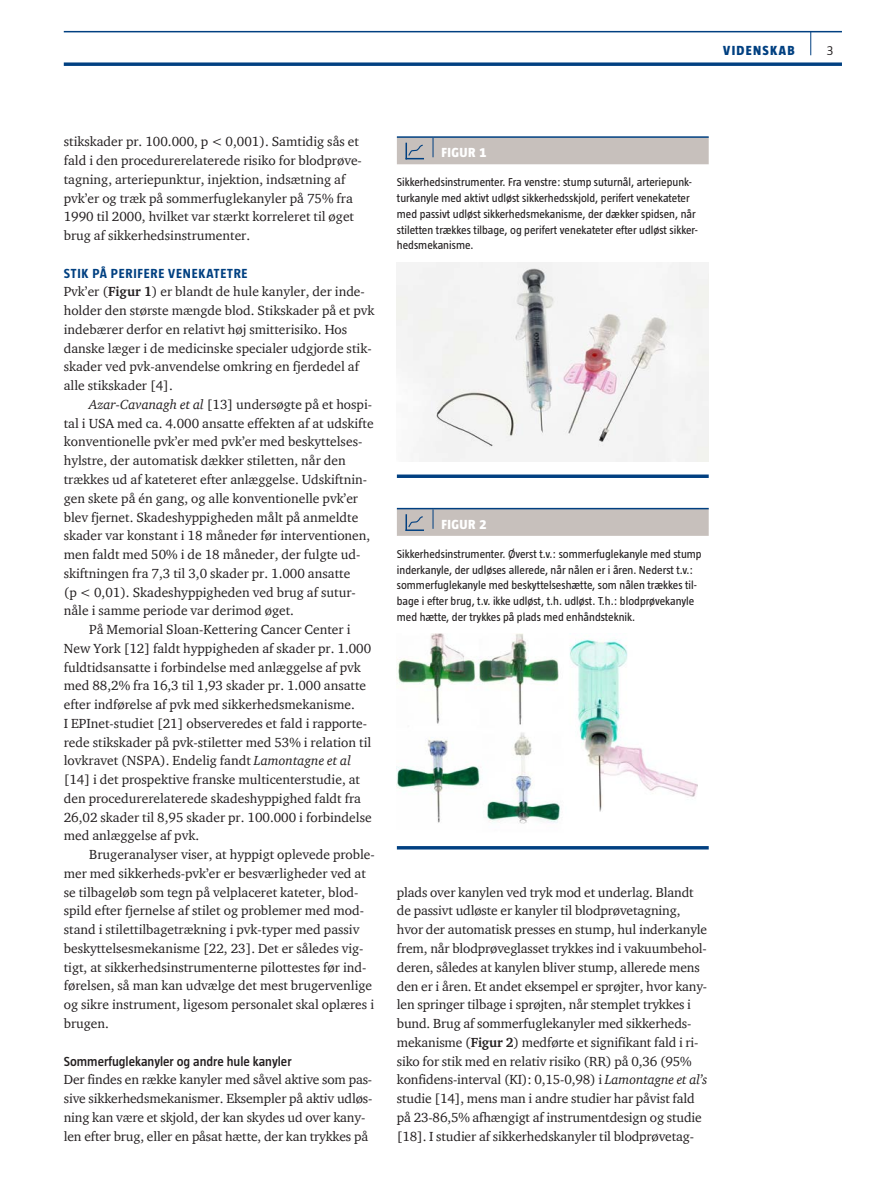
<style>
.page{position:relative;width:893px;height:1191px;background:#fff}
.page>*{position:absolute;margin:0;border:0;box-sizing:border-box;transform-origin:0 0}
.t1{font:13.5px/18.8px "ITC Charter Com";color:#231f20}
.t2{font:600 13.5px "Taz";color:#231f20}
.t3{font:700 13.5px "Taz";letter-spacing:.055em;color:#014081}
.t4{font:800 13.5px "Taz";letter-spacing:.035em;color:#fff}
.t5{font:800 13.5px "Taz";letter-spacing:.095em;color:#014081}
.t6{font:300 13.5px "Taz";color:#231f20}
.t7{font:11.7px/15.8px "Taz";color:#231f20}
.s1{font-weight:700}
.s2{font-style:italic}
</style>
<div class="page">
<hr style="left:64px;top:31px;width:778px;height:1px;background:#014081">
<svg style="left:64px;top:62px;width:778px;height:4px;background:#235991"></svg>
<svg style="left:810px;top:32px;width:1px;height:23px"></svg>
<hr style="left:397px;top:136px;width:36px;height:2px;background:#014081">
<hr style="left:433px;top:136px;width:276px;height:2px;background:#014081">
<div style="left:397px;top:137px;width:312px;height:27px;background:#c7c0bc"></div>
<img style="left:397px;top:262px;width:312px;height:199px">
<svg style="left:397px;top:474px;width:312px;height:4px"></svg>
<svg style="left:397px;top:508px;width:312px;height:28px;background:#bbb8b8"></svg>
<img style="left:397px;top:634px;width:301px;height:190px">
<hr style="left:397px;top:846px;width:312px;height:3px;background:#014081">
<p class="t5" style="left:723px;top:43px;width:73px">VIDENSKAB</p>
<p class="t6" style="left:827px;top:43px;width:8px">3</p>
<p class="t1" style="left:64px;top:132px;width:300px">stikskader pr. 100.000, p &lt; 0,001). Samtidig sås et fald i den procedurerelaterede risiko for blodprøve&shy;tagning, arteriepunktur, injektion, indsætning af pvk’er og træk på sommerfuglekanyler på 75% fra 1990 til 2000, hvilket var stærkt korreleret til øget brug af sikkerhedsinstrumenter.</p>
<p class="t3" style="left:64px;top:265px;width:185px">STIK PÅ PERIFERE VENEKATETRE</p>
<p class="t1" style="left:64px;top:282px;width:312px">Pvk’er (<span class="s1">Figur 1</span>) er blandt de hule kanyler, der inde&shy;holder den største mængde blod. Stikskader på et pvk indebærer derfor en relativt høj smitterisiko. Hos danske læger i de medicinske specialer udgjorde stik&shy;skader ved pvk-anvendelse omkring en fjerdedel af alle stikskader [4].</p>
<p class="t1" style="left:89px;top:395px;width:284px"><span class="s2">Azar-Cavanagh et al</span> [13] undersøgte på et hospi-</p>
<p class="t1" style="left:64px;top:413px;width:311px">tal i USA med ca. 4.000 ansatte effekten af at udskifte</p>
<p class="t1" style="left:64px;top:432px;width:300px">konventionelle pvk’er med pvk’er med beskyttelses-</p>
<p class="t1" style="left:64px;top:451px;width:284px">hylstre, der automatisk dækker stiletten, når den</p>
<p class="t1" style="left:64px;top:470px;width:305px">trækkes ud af kateteret efter anlæggelse. Udskiftnin-</p>
<p class="t1" style="left:64px;top:488px;width:296px">gen skete på én gang, og alle konventionelle pvk’er</p>
<p class="t1" style="left:64px;top:507px;width:296px">blev fjernet. Skadeshyppigheden målt på anmeldte</p>
<p class="t1" style="left:64px;top:526px;width:308px">skader var konstant i 18 måneder før interventionen,</p>
<p class="t1" style="left:64px;top:545px;width:298px">men faldt med 50% i de 18 måneder, der fulgte ud-</p>
<p class="t1" style="left:64px;top:563px;width:288px">skiftningen fra 7,3 til 3,0 skader pr. 1.000 ansatte</p>
<p class="t1" style="left:64px;top:582px;width:294px">(p &lt; 0,01). Skadeshyppigheden ved brug af sutur-</p>
<p class="t1" style="left:64px;top:601px;width:232px">nåle i samme periode var derimod øget.</p>
<p class="t1" style="left:89px;top:620px;width:263px">På Memorial Sloan-Kettering Cancer Center i</p>
<p class="t1" style="left:64px;top:638px;width:309px">New York [12] faldt hyppigheden af skader pr. 1.000</p>
<p class="t1" style="left:64px;top:657px;width:299px">fuldtidsansatte i forbindelse med anlæggelse af pvk</p>
<p class="t1" style="left:64px;top:676px;width:304px">med 88,2% fra 16,3 til 1,93 skader pr. 1.000 ansatte</p>
<p class="t1" style="left:64px;top:695px;width:293px">efter indførelse af pvk med sikkerhedsmekanisme.</p>
<p class="t1" style="left:64px;top:713px;width:305px">I EPInet-studiet [21] observeredes et fald i rapporte-</p>
<p class="t1" style="left:64px;top:732px;width:309px">rede stikskader på pvk-stiletter med 53% i relation til</p>
<p class="t1" style="left:64px;top:751px;width:289px">lovkravet (NSPA). Endelig fandt <span class="s2">Lamontagne et al</span></p>
<p class="t1" style="left:64px;top:770px;width:298px">[14] i det prospektive franske multicenterstudie, at</p>
<p class="t1" style="left:64px;top:788px;width:299px">den procedurerelaterede skadeshyppighed faldt fra</p>
<p class="t1" style="left:64px;top:807px;width:309px">26,02 skader til 8,95 skader pr. 100.000 i forbindelse</p>
<p class="t1" style="left:64px;top:826px;width:137px">med anlæggelse af pvk.</p>
<p class="t1" style="left:89px;top:845px;width:287px">Brugeranalyser viser, at hyppigt oplevede proble-</p>
<p class="t1" style="left:64px;top:863px;width:304px">mer med sikkerheds-pvk’er er besværligheder ved at</p>
<p class="t1" style="left:64px;top:882px;width:296px">se tilbageløb som tegn på velplaceret kateter, blod-</p>
<p class="t1" style="left:64px;top:901px;width:302px">spild efter fjernelse af stilet og problemer med mod-</p>
<p class="t1" style="left:64px;top:920px;width:297px">stand i stilettilbagetrækning i pvk-typer med passiv</p>
<p class="t1" style="left:64px;top:938px;width:301px">beskyttelsesmekanisme [22, 23]. Det er således vig-</p>
<p class="t1" style="left:64px;top:957px;width:304px">tigt, at sikkerhedsinstrumenterne pilottestes før ind-</p>
<p class="t1" style="left:64px;top:976px;width:310px">førelsen, så man kan udvælge det mest brugervenlige</p>
<p class="t1" style="left:64px;top:995px;width:312px">og sikre instrument, ligesom personalet skal oplæres i</p>
<p class="t1" style="left:64px;top:1013px;width:47px">brugen.</p>
<p class="t2" style="left:64px;top:1053px;width:229px">Sommerfuglekanyler og andre hule kanyler</p>
<p class="t1" style="left:64px;top:1070px;width:310px">Der findes en række kanyler med såvel aktive som pas&shy;sive sikkerhedsmekanismer. Eksempler på aktiv udløs&shy;ning kan være et skjold, der kan skydes ud over kany&shy;len efter brug, eller en påsat hætte, der kan trykkes på</p>
<p class="t4" style="left:441px;top:145px;width:46px">FIGUR 1</p>
<p class="t7" style="left:397px;top:174px;width:303px">Sikkerhedsinstrumenter. Fra venstre: stump suturnål, arteriepunk&shy;turkanyle med aktivt udløst sikkerhedsskjold, perifert venekateter med passivt udløst sikkerhedsmekanisme, der dækker spidsen, når stiletten trækkes tilbage, og perifert venekateter efter udløst sikker&shy;hedsmekanisme.</p>
<p class="t4" style="left:441px;top:516px;width:46px">FIGUR 2</p>
<p class="t7" style="left:397px;top:546px;width:306px">Sikkerhedsinstrumenter. Øverst t.v.: sommerfuglekanyle med stump inderkanyle, der udløses allerede, når nålen er i åren. Nederst t.v.: sommerfuglekanyle med beskyttelseshætte, som nålen trækkes til&shy;bage i efter brug, t.v. ikke udløst, t.h. udløst. T.h.: blodprøvekanyle med hætte, der trykkes på plads med enhåndsteknik.</p>
<p class="t1" style="left:397px;top:882px;width:312px">plads over kanylen ved tryk mod et underlag. Blandt de passivt udløste er kanyler til blodprøvetagning, hvor der automatisk presses en stump, hul inderkanyle frem, når blodprøveglasset trykkes ind i vakuumbehol&shy;deren, således at kanylen bliver stump, allerede mens den er i åren. Et andet eksempel er sprøjter, hvor kany&shy;len springer tilbage i sprøjten, når stemplet trykkes i bund. Brug af sommerfuglekanyler med sikkerheds&shy;mekanisme (<span class="s1">Figur 2</span>) medførte et signifikant fald i ri&shy;siko for stik med en relativ risiko (RR) på 0,36 (95% konfidens-interval (KI): 0,15-0,98) i <span class="s2">Lamontagne et al’s </span>studie [14], mens man i andre studier har påvist fald på 23-86,5% afhængigt af instrumentdesign og studie [18]. I studier af sikkerhedskanyler til blodprøvetag-</p>
</div>
